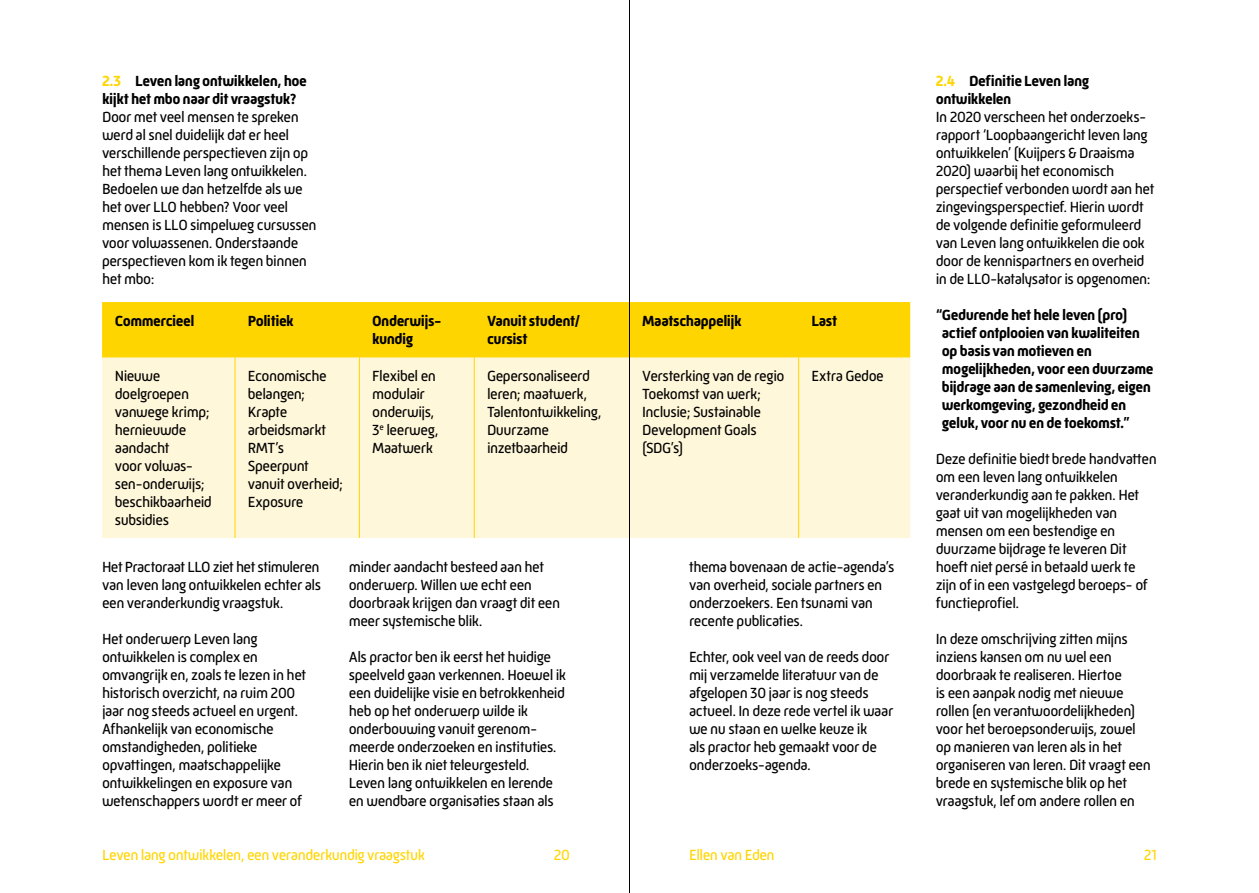
<style>
.page{position:relative;width:1259px;height:893px;background:#fff}
.page>*{position:absolute;margin:0;border:0;box-sizing:border-box;transform-origin:0 0}
.t1{font:15px/18px "Mic 32 New";letter-spacing:-.03em;color:#000}
.t2{font:700 15px/18px "Mic 32 New";letter-spacing:-.03em;color:#000}
.t3{font:15px "Mic 32 New";letter-spacing:-.035em;color:#ffd500}
.s1{color:#ffd500}
</style>
<div class="page">
<div style="left:102px;top:302px;width:808px;height:55px;background:#ffd500"></div>
<div style="left:102px;top:358px;width:808px;height:180px;background:#fff7d9"></div>
<hr style="left:235px;top:302px;width:1px;height:55px;background:#ffd500">
<hr style="left:359px;top:302px;width:1px;height:55px;background:#ffd500">
<hr style="left:474px;top:302px;width:1px;height:55px;background:#ffd500">
<hr style="left:798px;top:302px;width:1px;height:55px;background:#ffd500">
<hr style="left:102px;top:357px;width:133px;height:1px;background:#ffd500">
<hr style="left:235px;top:357px;width:124px;height:1px;background:#ffd500">
<hr style="left:235px;top:357px;width:1px;height:181px;background:#ffd500">
<hr style="left:359px;top:357px;width:115px;height:1px;background:#ffd500">
<hr style="left:359px;top:357px;width:1px;height:181px;background:#ffd500">
<hr style="left:474px;top:357px;width:155px;height:1px;background:#ffd500">
<hr style="left:474px;top:357px;width:1px;height:181px;background:#ffd500">
<hr style="left:629px;top:357px;width:169px;height:1px;background:#ffd500">
<hr style="left:798px;top:357px;width:112px;height:1px;background:#ffd500">
<hr style="left:798px;top:357px;width:1px;height:181px;background:#ffd500">
<hr style="left:629px;top:0;width:1px;height:893px;background:#000">
<p class="t2" style="left:102px;top:72px;width:206px"><span class="s1">2.3</span> Leven lang ontwikkelen, hoe kijkt het mbo naar dit vraagstuk?</p>
<p class="t1" style="left:102px;top:108px;width:216px">Door met veel mensen te spreken werd al snel duidelijk dat er heel verschillende perspectieven zijn op het thema Leven lang ontwikkelen.<br>Bedoelen we dan hetzelfde als we het over LLO hebben? Voor veel mensen is LLO simpelweg cursussen voor volwassenen. Onderstaande perspectieven kom ik tegen binnen het mbo:</p>
<p class="t2" style="left:115px;top:312px;width:81px">Commercieel</p>
<p class="t2" style="left:248px;top:312px;width:48px">Politiek</p>
<p class="t2" style="left:372px;top:312px;width:71px">Onderwijs&shy;kundig</p>
<p class="t2" style="left:487px;top:312px;width:95px">Vanuit student/ cursist</p>
<p class="t2" style="left:642px;top:312px;width:101px">Maatschappelijk</p>
<p class="t2" style="left:811px;top:312px;width:27px">Last</p>
<p class="t1" style="left:115px;top:367px;width:98px">Nieuwe doelgroepen vanwege krimp; hernieuwde aandacht<br>voor volwas&shy;sen-onderwijs; beschikbaarheid subsidies</p>
<p class="t1" style="left:248px;top:367px;width:97px">Economische belangen;<br>Krapte arbeidsmarkt<br>RMT’s<br>Speerpunt vanuit overheid;<br>Exposure</p>
<p class="t1" style="left:372px;top:367px;width:68px">Flexibel en modulair onderwijs,<br>3<sup>e</sup> leerweg,<br>Maatwerk</p>
<p class="t1" style="left:487px;top:367px;width:116px">Gepersonaliseerd leren; maatwerk,<br>Talentontwikkeling,<br>Duurzame inzetbaarheid</p>
<p class="t1" style="left:642px;top:367px;width:144px">Versterking van de regio<br>Toekomst van werk;<br>Inclusie; Sustainable<br>Development Goals (SDG’s)</p>
<p class="t1" style="left:811px;top:367px;width:74px">Extra Gedoe</p>
<p class="t1" style="left:102px;top:558px;width:220px;text-align:justify">Het Practoraat LLO ziet het stimuleren van leven lang ontwikkelen echter als een veranderkundig vraagstuk.</p>
<p class="t1" style="left:102px;top:630px;width:206px">Het onderwerp Leven lang ontwikkelen is complex en omvangrijk en, zoals te lezen in het historisch overzicht, na ruim 200 jaar nog steeds actueel en urgent.<br>Afhankelijk van economische omstandigheden, politieke opvattingen, maatschappelijke ontwikkelingen en exposure van wetenschappers wordt er meer of</p>
<p class="t1" style="left:349px;top:558px;width:213px">minder aandacht besteed aan het onderwerp. Willen we echt een doorbraak krijgen dan vraagt dit een meer systemische blik.</p>
<p class="t1" style="left:349px;top:648px;width:219px">Als practor ben ik eerst het huidige speelveld gaan verkennen. Hoewel ik een duidelijke visie en betrokkenheid heb op het onderwerp wilde ik onderbouwing vanuit gerenom&shy;meerde onderzoeken en instituties.<br>Hierin ben ik niet teleurgesteld.<br>Leven lang ontwikkelen en lerende en wendbare organisaties staan als</p>
<p class="t1" style="left:689px;top:558px;width:207px">thema bovenaan de actie-agenda’s van overheid, sociale partners en onderzoekers. Een tsunami van recente publicaties.</p>
<p class="t1" style="left:689px;top:648px;width:206px">Echter, ook veel van de reeds door mij verzamelde literatuur van de afgelopen 30 jaar is nog steeds actueel. In deze rede vertel ik waar we nu staan en welke keuze ik<br>als practor heb gemaakt voor de onderzoeks-agenda.</p>
<p class="t2" style="left:935px;top:72px;width:155px"><span class="s1">2.4</span> Definitie Leven lang ontwikkelen</p>
<p class="t1" style="left:935px;top:108px;width:220px">In 2020 verscheen het onderzoeks&shy;rapport ‘Loopbaangericht leven lang ontwikkelen’ (Kuijpers &amp; Draaisma 2020) waarbij het economisch perspectief verbonden wordt aan het zingevingsperspectief. Hierin wordt de volgende definitie geformuleerd van Leven lang ontwikkelen die ook door de kennispartners en overheid in de LLO-katalysator is opgenomen:</p>
<p class="t2" style="left:942px;top:306px;width:213px;text-indent:-6px">“Gedurende het hele leven (pro) actief ontplooien van kwaliteiten op basis van motieven en mogelijkheden, voor een duurzame bijdrage aan de samenleving, eigen werkomgeving, gezondheid en geluk, voor nu en de toekomst.”</p>
<p class="t1" style="left:935px;top:450px;width:223px">Deze definitie biedt brede handvatten om een leven lang ontwikkelen veranderkundig aan te pakken. Het gaat uit van mogelijkheden van mensen om een bestendige en duurzame bijdrage te leveren Dit hoeft niet persé in betaald werk te zijn of in een vastgelegd beroeps- of functieprofiel.</p>
<p class="t1" style="left:935px;top:630px;width:217px">In deze omschrijving zitten mijns inziens kansen om nu wel een doorbraak te realiseren. Hiertoe<br>is een aanpak nodig met nieuwe rollen (en verantwoordelijkheden) voor het beroepsonderwijs, zowel op manieren van leren als in het organiseren van leren. Dit vraagt een brede en systemische blik op het vraagstuk, lef om andere rollen en</p>
<p class="t3" style="left:102px;top:846px;width:324px">Leven lang ontwikkelen, een veranderkundig vraagstuk</p>
<p class="t3" style="left:554px;top:846px;width:18px">20</p>
<p class="t3" style="left:689px;top:846px;width:87px">Ellen van Eden</p>
<p class="t3" style="left:1143px;top:846px;width:15px">21</p>
</div>
